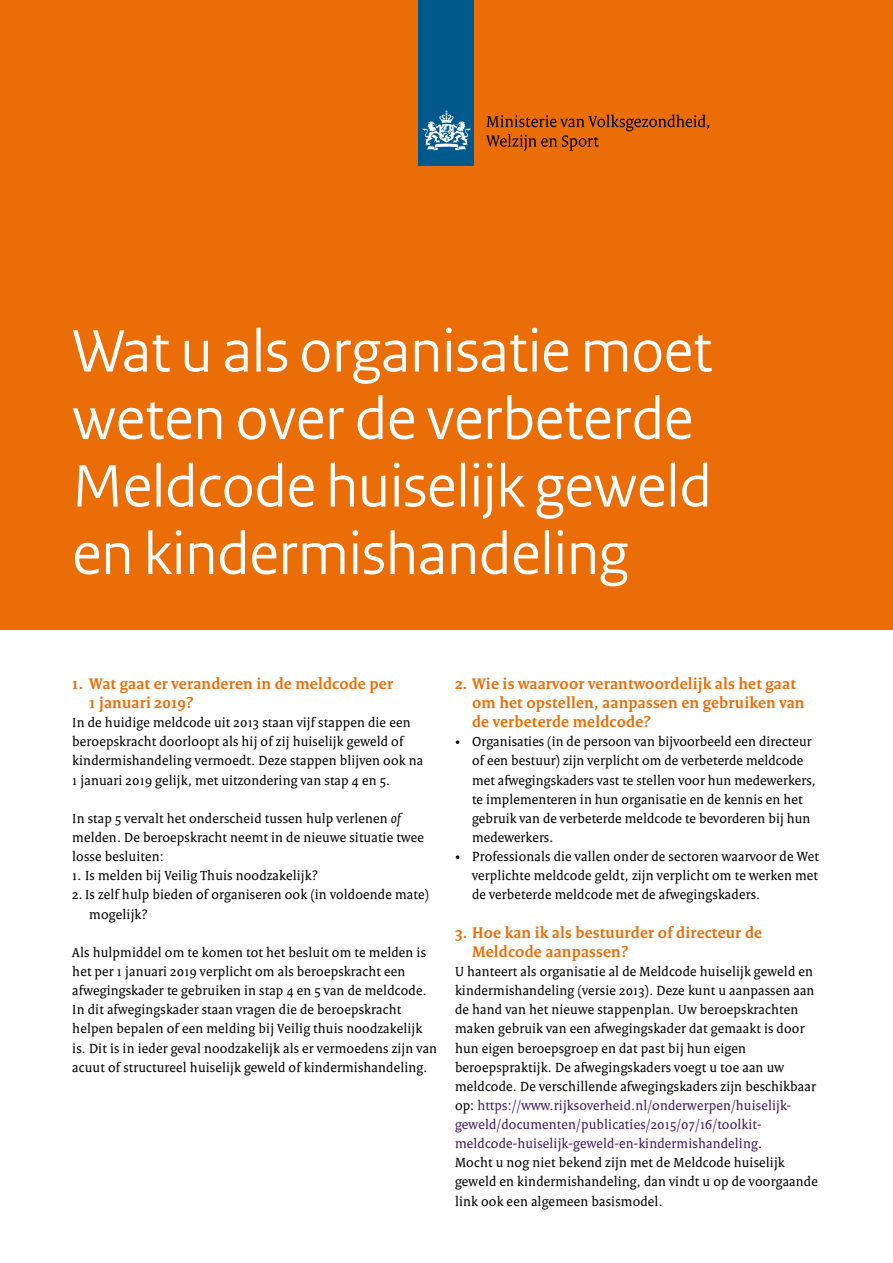
<style>
.page{position:relative;width:893px;height:1263px;background:#fff}
.page>*{position:absolute;margin:0;border:0;box-sizing:border-box;transform-origin:0 0}
.vws_01_-_Titel_Sans{font:63px/67.5px "Rijksoverheid Sans Heading";color:#fff}
.vws_08_-_Tussenkop_t{font:700 16.5px/19.2px "Rijksoverheid Serif";letter-spacing:.015em;color:#eb6d07}
.vws_11_-_Plat{font:14.25px/19.2px "Rijksoverheid Serif";letter-spacing:.015em;color:#000}
.s1{font-style:italic}
.s2{color:#3f195e}
</style>
<div class="page">
<div style="left:0;top:0;width:893px;height:629px;background:#eb6d07"></div>
<div style="left:419px;top:0;width:55px;height:166px;background:#00598d"></div>
<svg style="left:423px;top:110px;width:47px;height:41px"></svg>
<svg style="left:486px;top:115px;width:223px;height:36px"></svg>
<p class="vws_01_-_Titel_Sans" style="left:72px;top:318px;width:641px">Wat u als organisatie moet weten over de verbeterde<br>Meldcode huiselijk geweld en kindermishandeling</p>
<p class="vws_08_-_Tussenkop_t" style="left:89px;top:674px;width:305px;text-indent:-17px">1. Wat gaat er veranderen in de meldcode per<br>1 januari 2019?</p>
<p class="vws_11_-_Plat" style="left:72px;top:713px;width:352px">In de huidige meldcode uit 2013 staan vijf stappen die een beroepskracht doorloopt als hij of zij huiselijk geweld of kindermishandeling vermoedt. Deze stappen blijven ook na 1 januari 2019 gelijk, met uitzondering van stap 4 en 5.</p>
<p class="vws_11_-_Plat" style="left:72px;top:808px;width:353px">In stap 5 vervalt het onderscheid tussen hulp verlenen <span class="s1">of </span>melden. De beroepskracht neemt in de nieuwe situatie twee losse besluiten:</p>
<p class="vws_11_-_Plat" style="left:72px;top:866px;width:247px">1. Is melden bij Veilig Thuis noodzakelijk?</p>
<p class="vws_11_-_Plat" style="left:89px;top:885px;width:341px;text-indent:-17px">2. Is zelf hulp bieden of organiseren ook (in voldoende mate) mogelijk?</p>
<p class="vws_11_-_Plat" style="left:72px;top:942px;width:366px">Als hulpmiddel om te komen tot het besluit om te melden is het per 1 januari 2019 verplicht om als beroepskracht een afwegingskader te gebruiken in stap 4 en 5 van de meldcode.<br>In dit afwegingskader staan vragen die de beroepskracht helpen bepalen of een melding bij Veilig thuis noodzakelijk is. Dit is in ieder geval noodzakelijk als er vermoedens zijn van acuut of structureel huiselijk geweld of kindermishandeling.</p>
<p class="vws_08_-_Tussenkop_t" style="left:472px;top:674px;width:334px;text-indent:-17px">2. Wie is waarvoor verantwoordelijk als het gaat om het opstellen, aanpassen en gebruiken van de verbeterde meldcode?</p>
<p class="vws_11_-_Plat" style="left:472px;top:732px;width:345px;text-indent:-17px">• Organisaties (in de persoon van bijvoorbeeld een directeur of een bestuur) zijn verplicht om de verbeterde meldcode met afwegingskaders vast te stellen voor hun medewerkers, te implementeren in hun organisatie en de kennis en het gebruik van de verbeterde meldcode te bevorderen bij hun medewerkers.</p>
<p class="vws_11_-_Plat" style="left:472px;top:847px;width:348px;text-align:justify;text-indent:-17px">• Professionals die vallen onder de sectoren waarvoor de Wet verplichte meldcode geldt, zijn verplicht om te werken met de verbeterde meldcode met de afwegingskaders.</p>
<p class="vws_08_-_Tussenkop_t" style="left:472px;top:922px;width:292px;text-indent:-17px">3. Hoe kan ik als bestuurder of directeur de<br>Meldcode aanpassen?</p>
<p class="vws_11_-_Plat" style="left:455px;top:962px;width:362px">U hanteert als organisatie al de Meldcode huiselijk geweld en kindermishandeling (versie 2013). Deze kunt u aanpassen aan de hand van het nieuwe stappenplan. Uw beroepskrachten maken gebruik van een afwegingskader dat gemaakt is door hun eigen beroepsgroep en dat past bij hun eigen beroepspraktijk. De afwegingskaders voegt u toe aan uw meldcode. De verschillende afwegingskaders zijn beschikbaar op: <span class="s2">https://www.rijksoverheid.nl/onderwerpen/huiselijk&shy;geweld/documenten/publicaties/2015/07/16/toolkit&shy;meldcode-huiselijk-geweld-en-kindermishandeling</span>.</p>
<p class="vws_11_-_Plat" style="left:455px;top:1153px;width:364px">Mocht u nog niet bekend zijn met de Meldcode huiselijk geweld en kindermishandeling, dan vindt u op de voorgaande link ook een algemeen basismodel.</p>
</div>
